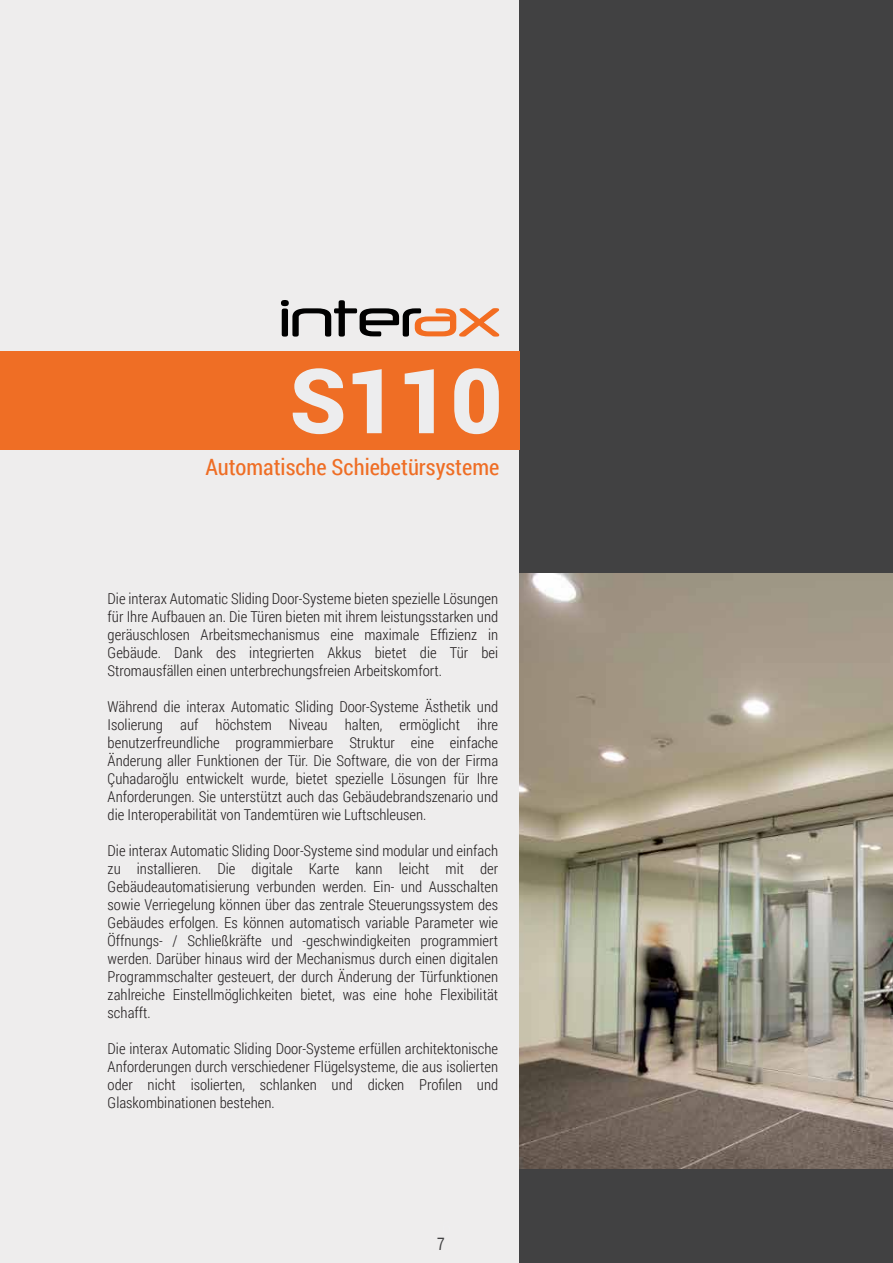
<style>
.page{position:relative;width:893px;height:1263px;background:#eeeded}
.page>*{position:absolute;margin:0;border:0;box-sizing:border-box;transform-origin:0 0}
.t1{font:900 90px "Roboto";color:#ededee}
.t2{font:22.5px "Roboto Condensed";color:#ef6e25}
.t3{font:17.1px "Roboto";color:#414142;scale:.79 1}
.t4{font:300 15px/18px "Roboto Condensed";color:#231f20;text-align:justify}
</style>
<div class="page">
<div style="left:519px;top:0;width:374px;height:1263px;background:#414142"></div>
<img style="left:519px;top:574px;width:374px;height:594px">
<div style="left:0;top:351px;width:519px;height:98px;background:#ef6e25"></div>
<svg style="left:281px;top:300px;width:218px;height:37px"></svg>
<h1 class="t1" style="left:289px;top:338px;width:215px">S110</h1>
<h2 class="t2" style="left:206px;top:452px;width:295px">Automatische Schiebetürsysteme</h2>
<p class="t4" style="left:108px;top:589px;width:392px">Die interax Automatic Sliding Door-Systeme bieten spezielle Lösungen für Ihre Aufbauen an. Die Türen bieten mit ihrem leistungsstarken und geräuschlosen Arbeitsmechanismus eine maximale Effizienz in Gebäude. Dank des integrierten Akkus bietet die Tür bei Stromausfällen einen unterbrechungsfreien Arbeitskomfort.</p>
<p class="t4" style="left:108px;top:697px;width:392px">Während die interax Automatic Sliding Door-Systeme Ästhetik und Isolierung auf höchstem Niveau halten, ermöglicht ihre benutzerfreundliche programmierbare Struktur eine einfache Änderung aller Funktionen der Tür. Die Software, die von der Firma Çuhadaroğlu entwickelt wurde, bietet spezielle Lösungen für Ihre Anforderungen. Sie unterstützt auch das Gebäudebrandszenario und die Interoperabilität von Tandemtüren wie Luftschleusen.</p>
<p class="t4" style="left:108px;top:841px;width:392px">Die interax Automatic Sliding Door-Systeme sind modular und einfach zu installieren. Die digitale Karte kann leicht mit der Gebäudeautomatisierung verbunden werden. Ein- und Ausschalten sowie Verriegelung können über das zentrale Steuerungssystem des Gebäudes erfolgen. Es können automatisch variable Parameter wie Öffnungs- / Schließkräfte und -geschwindigkeiten programmiert werden. Darüber hinaus wird der Mechanismus durch einen digitalen Programmschalter gesteuert, der durch Änderung der Türfunktionen zahlreiche Einstellmöglichkeiten bietet, was eine hohe Flexibilität schafft.</p>
<p class="t4" style="left:108px;top:1039px;width:392px">Die interax Automatic Sliding Door-Systeme erfüllen architektonische Anforderungen durch verschiedener Flügelsysteme, die aus isolierten oder nicht isolierten, schlanken und dicken Profilen und Glaskombinationen bestehen.</p>
<p class="t3" style="left:437px;top:1232px;width:11px">7</p>
</div>
